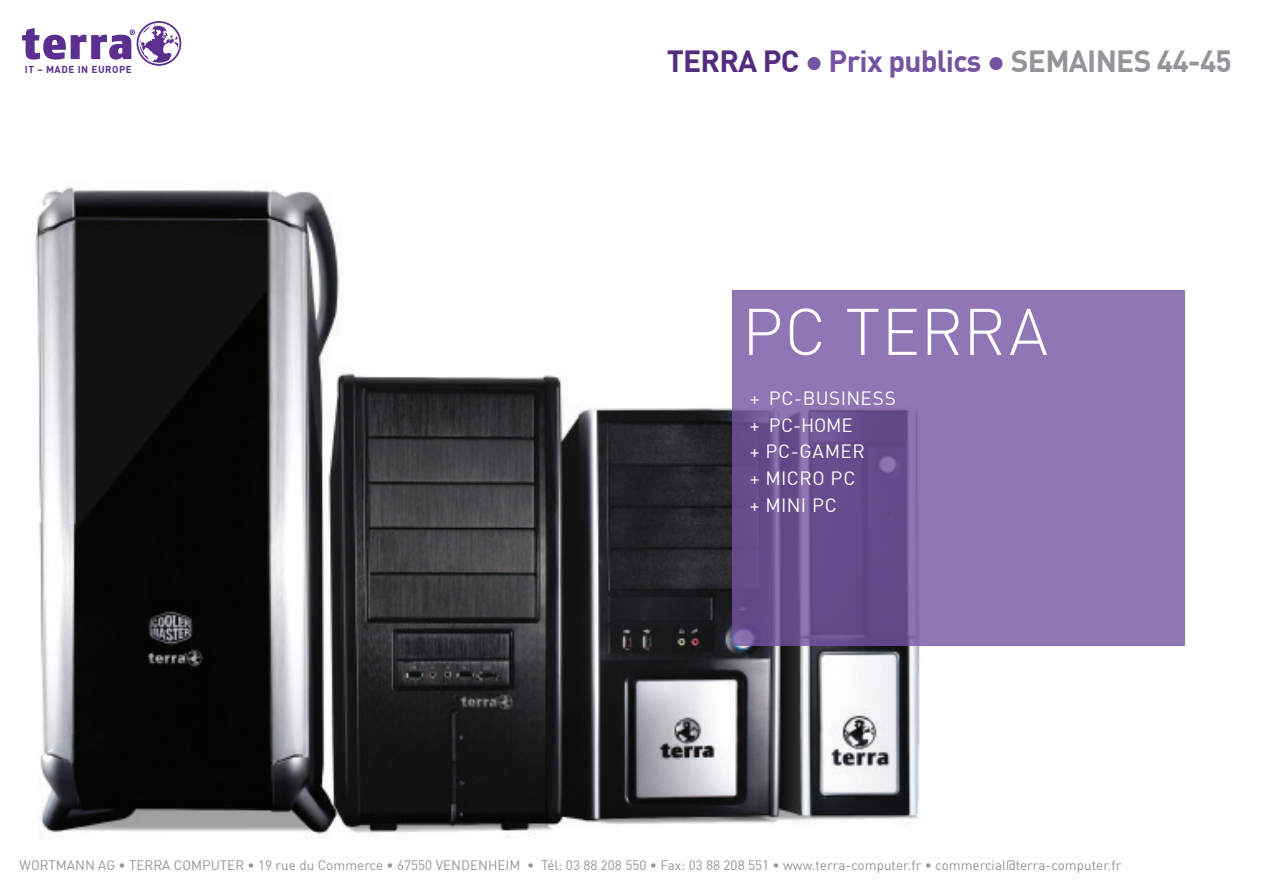
<style>
.page{position:relative;width:1263px;height:893px;background:#fff}
.page>*{position:absolute;margin:0;border:0;box-sizing:border-box;transform-origin:0 0}
.t1{font:300 64.8px "DIN Offc Pro";letter-spacing:.02em;color:#fff}
.t2{font:700 30px "DIN Offc Pro";letter-spacing:-.025em;color:#939598}
.t3{font:18.9px/26.8px "DIN Offc Pro";letter-spacing:.03em;color:#fff}
.t4{font:13.5px "DIN Offc Pro";color:#939598}
.t5{font:700 9.9px "DIN Offc Pro";letter-spacing:.05em;color:#5a2f90}
.s1{color:#532c7e}
.s2{font-family:"Franklin Gothic";font-weight:500;color:#7554a2}
.s3{color:#7554a2}
</style>
<div class="page">
<svg style="left:22px;top:21px;width:159px;height:45px"></svg>
<img style="left:35px;top:187px;width:885px;height:653px">
<svg style="left:732px;top:290px;width:453px;height:356px;background:#856baa"></svg>
<p class="t5" style="left:25px;top:61px;width:108px">IT – MADE IN EUROPE</p>
<h2 class="t2" style="left:667px;top:36px;width:567px"><span class="s1">TERRA PC</span> <span class="s2">●</span> <span class="s3">PRIX PUBLICS</span> <span class="s2">●</span> SEMAINES 44-45</h2>
<h1 class="t1" style="left:742px;top:282px;width:307px">PC TERRA</h1>
<h3 class="t3" style="left:750px;top:383px;width:148px">+ PC-Business + PC-Home<br>+ PC-GAMER<br>+ MICRO PC<br>+ MINI</h3>
<h3 class="t3" style="left:812px;top:490px;width:26px">PC</h3>
<p class="t4" style="left:20px;top:854px;width:1103px">WORTMANN AG • TERRA COMPUTER • 19 rue du Commerce • 67550 VENDENHEIM • Tél: 03 88 208 550 • Fax: 03 88 208 551 • www.terra-computer.fr • commercial@terra-computer.fr</p>
</div>
